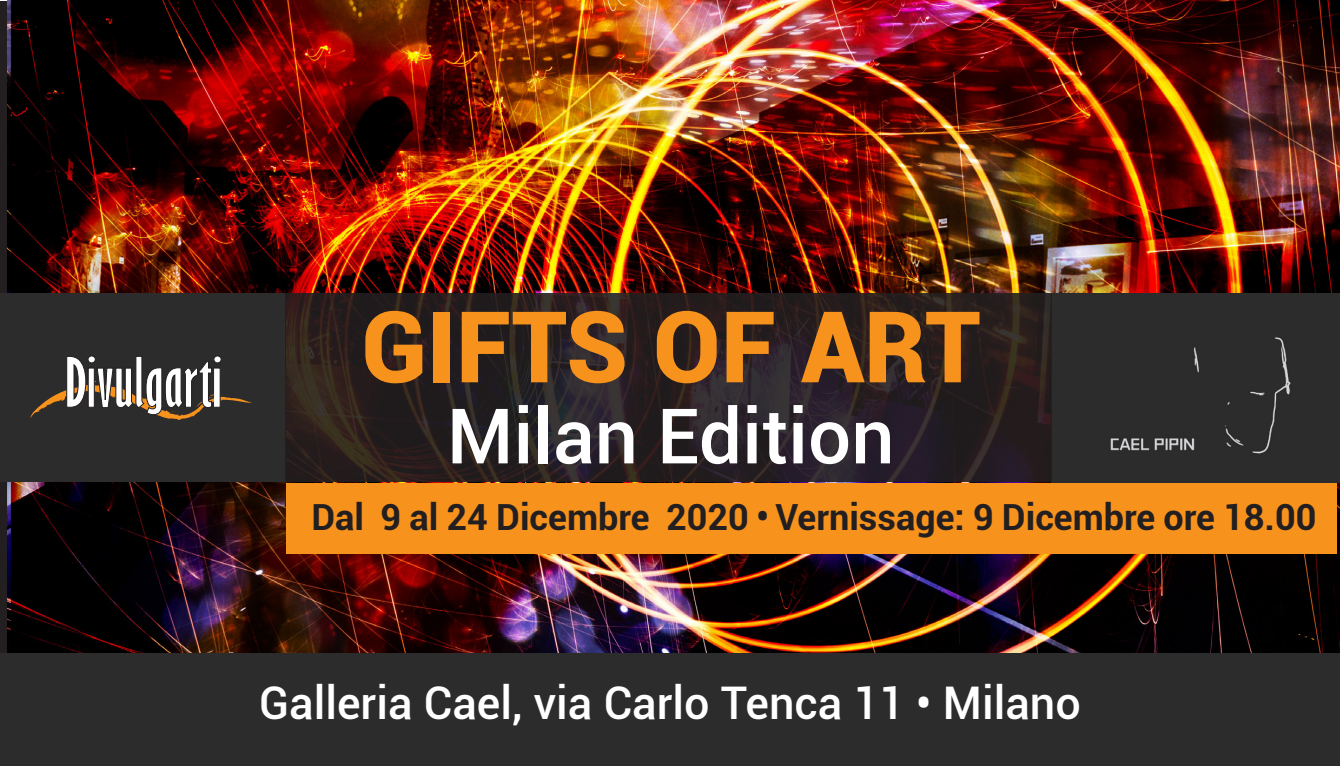
<style>
.page{position:relative;width:1340px;height:766px;background:#fff}
.page>*{position:absolute;margin:0;border:0;box-sizing:border-box;transform-origin:0 0}
.t1{font:900 99px "Roboto";color:#f7931d}
.t2{font:500 76.5px "Roboto";color:#fff}
.t3{font:500 45px "Roboto";color:#fff}
.t4{font:700 36px "Roboto";color:#231f20}
</style>
<div class="page">
<div style="left:0;top:2px;width:1339px;height:763px;background:#2c2c2c"></div>
<img style="left:8px;top:1px;width:1331px;height:651px">
<svg style="left:1297px;top:633px;width:17px;height:7px"></svg>
<div style="left:0;top:293px;width:285px;height:189px;background:#2c2c2c"></div>
<div style="left:1051px;top:293px;width:288px;height:190px;background:#2c2c2c"></div>
<svg style="left:285px;top:293px;width:766px;height:189px;fill:#271c1d"></svg>
<div style="left:286px;top:483px;width:1050px;height:70px;background:#f7931d"></div>
<img style="left:1110px;top:337px;width:181px;height:117px">
<svg style="left:30px;top:356px;width:222px;height:64px"></svg>
<p class="t1" style="left:361px;top:277px;width:621px">GIFTS OF ART</p>
<p class="t2" style="left:447px;top:382px;width:449px">Milan Edition</p>
<p class="t4" style="left:311px;top:492px;width:1006px">Dal 9 al 24 Dicembre 2020 • Vernissage: 9 Dicembre ore 18.00</p>
<p class="t3" style="left:259px;top:670px;width:823px">Galleria Cael, via Carlo Tenca 11 • Milano</p>
</div>
